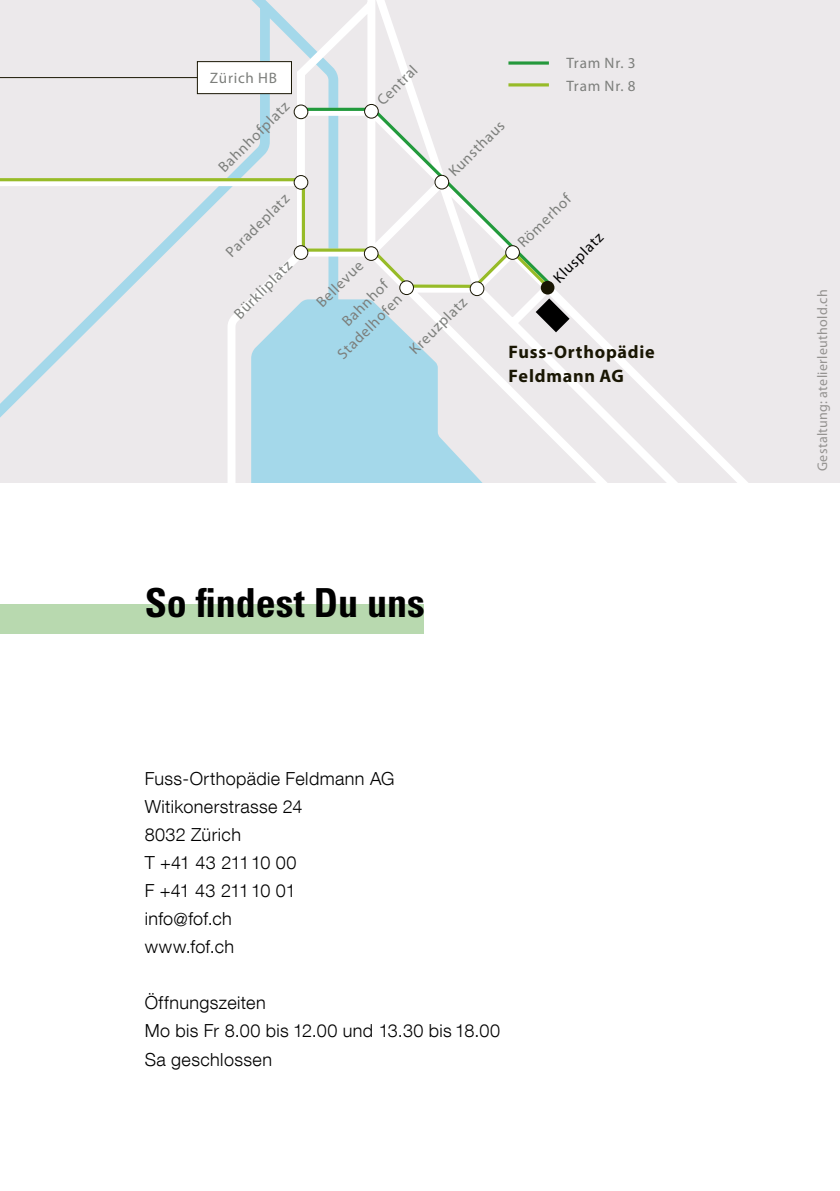
<style>
.page{position:relative;width:840px;height:1191px;background:#fff}
.page>*{position:absolute;margin:0;border:0;box-sizing:border-box;transform-origin:0 0}
.t1{font:700 condensed 40px "Univers";color:#000}
.t2{font:700 18.2px/24.2px "Myriad Pro";letter-spacing:.04em;color:#191603}
.t3{font:300 18px/28px "Helvetica Neue LT Com";letter-spacing:.02em;color:#000}
.t4{font:15.2px/22.6px "Myriad Pro";letter-spacing:.05em;color:#7c7e7b}
.t5{font:15.2px "Myriad Pro";color:#000}
.t6{font:14px "Myriad Pro";letter-spacing:.025em;color:#949290}
</style>
<div class="page">
<div style="left:0;top:0;width:839px;height:482px;background:#ece9eb"></div>
<svg style="left:0;top:61px;width:223px;height:357px"></svg>
<svg style="left:223px;top:0;width:524px;height:482px"></svg>
<svg style="left:508px;top:61px;width:40px;height:4px"></svg>
<hr style="left:508px;top:83px;width:40px;height:3px;background:#97bb28">
<hr style="left:0;top:77px;width:230px;height:1px;background:#191603">
<div style="left:197px;top:61px;width:95px;height:33px;background:#fff;border:1px solid #191603"></div>
<svg style="left:303px;top:106px;width:250px;height:177px"></svg>
<svg style="left:535px;top:298px;width:34px;height:34px"></svg>
<div style="left:293px;top:105px;width:15px;height:14px;background:#fff;border:1px solid #191603;border-radius:50%"></div>
<svg style="left:0;top:176px;width:551px;height:115px"></svg>
<svg style="left:293px;top:175px;width:15px;height:15px"></svg>
<div style="left:364px;top:104px;width:14px;height:14px;background:#fff;border:1px solid #191603;border-radius:50%"></div>
<div style="left:434px;top:175px;width:15px;height:14px;background:#fff;border:1px solid #191603;border-radius:50%"></div>
<div style="left:505px;top:245px;width:14px;height:15px;background:#fff;border:1px solid #191603;border-radius:50%"></div>
<div style="left:540px;top:281px;width:14px;height:13px;background:#191603;border-radius:50%"></div>
<svg style="left:469px;top:281px;width:15px;height:15px"></svg>
<div style="left:364px;top:246px;width:14px;height:15px;background:#fff;border:1px solid #191603;border-radius:50%"></div>
<div style="left:399px;top:280px;width:14px;height:15px;background:#fff;border:1px solid #191603;border-radius:50%"></div>
<svg style="left:293px;top:245px;width:15px;height:15px"></svg>
<div style="left:0;top:604px;width:423px;height:29px;background:#b8d9af"></div>
<p class="t4" style="left:210px;top:66px;width:69px">Zürich HB</p>
<p class="t4" style="left:212px;top:162px;width:95px;rotate:-45deg">Bahnhofplatz</p>
<p class="t4" style="left:220px;top:246px;width:84px;rotate:-45deg">Paradeplatz</p>
<p class="t4" style="left:228px;top:308px;width:76px;rotate:-45deg">Bürkliplatz</p>
<p class="t4" style="left:371px;top:95px;width:51px;rotate:-45deg">Central</p>
<p class="t4" style="left:443px;top:166px;width:73px;rotate:-45deg">Kunsthaus</p>
<p class="t4" style="left:566px;top:52px;width:71px">Tram Nr. 3<br>Tram Nr. 8</p>
<p class="t4" style="left:310px;top:297px;width:61px;rotate:-45deg">Bellevue</p>
<p class="t4" style="left:319px;top:335px;width:86px;line-height:19.6px;text-align:right;rotate:-45deg">Bahnhof<br>Stadelhofen</p>
<p class="t4" style="left:403px;top:343px;width:75px;rotate:-45deg">Kreuzplatz</p>
<p class="t4" style="left:512px;top:237px;width:70px;rotate:-45deg">Römerhof</p>
<p class="t5" style="left:549px;top:273px;width:65px;rotate:-45deg">Klusplatz</p>
<p class="t2" style="left:508px;top:339px;width:148px">Fuss-Orthopädie<br>Feldmann AG</p>
<h1 class="t1" style="left:145px;top:578px;width:281px">So findest Du uns</h1>
<p class="t3" style="left:145px;top:764px;width:251px">Fuss-Orthopädie Feldmann AG<br>Witikonerstrasse 24<br>8032 Zürich<br>T +41 43 21110 00<br>F +41 43 21110 01<br>info@fof.ch<br>www.fof.ch</p>
<p class="t3" style="left:145px;top:988px;width:356px">Öffnungszeiten<br>Mo bis Fr 8.00 bis 12.00 und 13.30 bis 18.00<br>Sa geschlossen</p>
<p class="t6" style="left:813px;top:471px;width:183px;rotate:-90deg">Gestaltung: atelierleuthold.ch</p>
</div>
